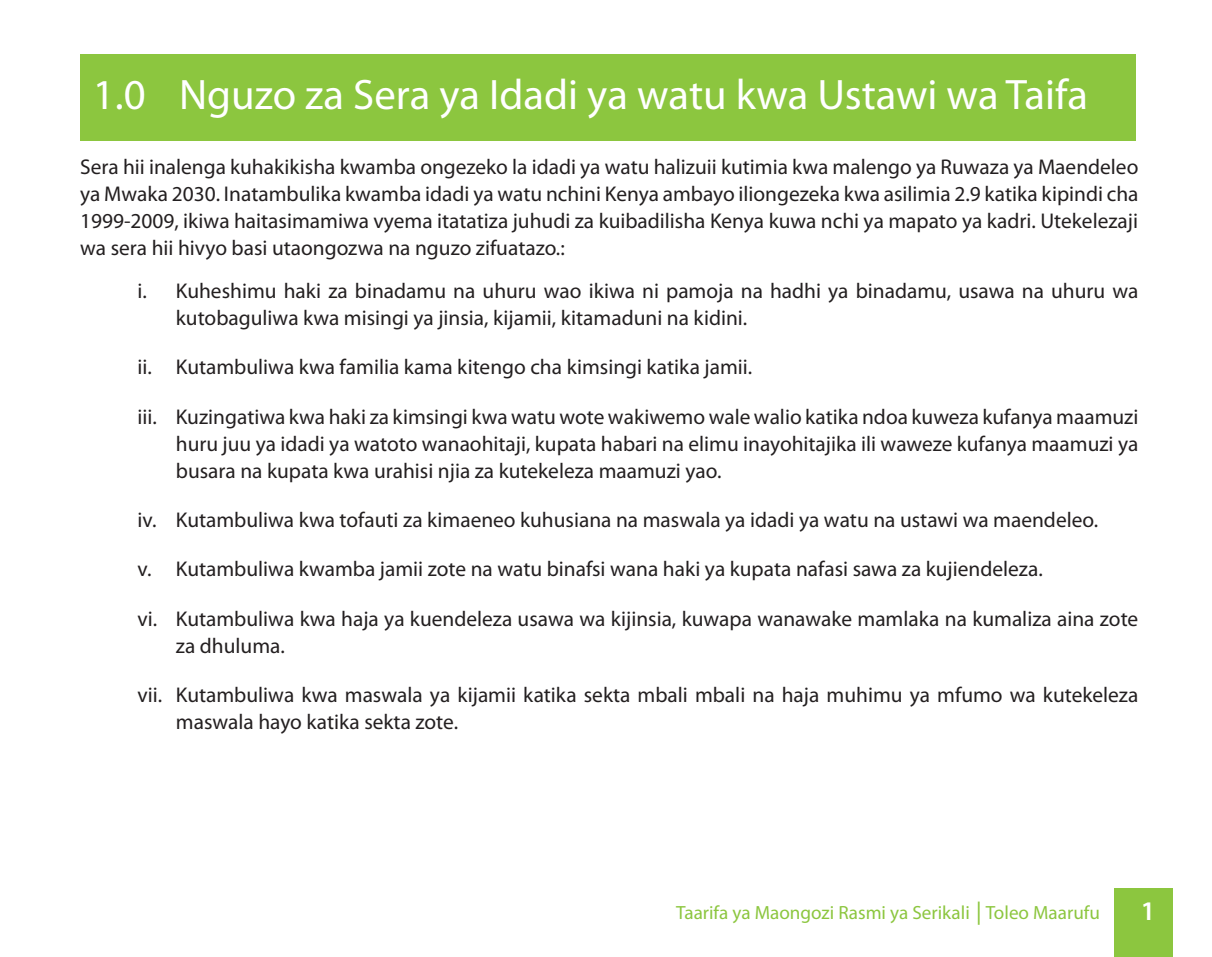
<style>
.page{position:relative;width:1212px;height:957px;background:#fff}
.page>*{position:absolute;margin:0;border:0;box-sizing:border-box;transform-origin:0 0}
.t1{font:42.75px "Myriad Pro";color:#fff}
.t2{font:600 27px "Myriad Pro";color:#fff}
.t3{font:21.38px/27px "Myriad Pro";color:#231f20}
.t4{font:19.12px "Myriad Pro";color:#8cc63f}
.s1{font-family:"Arial"}
</style>
<div class="page">
<div style="left:1114px;top:888px;width:59px;height:69px;background:#8cc63f"></div>
<div style="left:80px;top:54px;width:1055px;height:86px;background:#8cc63f"></div>
<h1 class="t1" style="left:93px;top:78px;width:996px">1.0 Nguzo za Sera ya Idadi ya watu kwa Ustawi wa Taifa</h1>
<p class="t3" style="left:80px;top:155px;width:1060px;text-align:justify">Sera hii inalenga kuhakikisha kwamba ongezeko la idadi ya watu halizuii kutimia kwa malengo ya Ruwaza ya Maendeleo ya Mwaka 2030. Inatambulika kwamba idadi ya watu nchini Kenya ambayo iliongezeka kwa asilimia 2.9 katika kipindi cha 1999-2009, ikiwa haitasimamiwa vyema itatatiza juhudi za kuibadilisha Kenya kuwa nchi ya mapato ya kadri. Utekelezaji wa sera hii hivyo basi utaongozwa na nguzo zifuatazo.:</p>
<p class="t3" style="left:176px;top:279px;width:964px;text-indent:-38px">i. Kuheshimu haki za binadamu na uhuru wao ikiwa ni pamoja na hadhi ya binadamu, usawa na uhuru wa kutobaguliwa kwa misingi ya jinsia, kijamii, kitamaduni na kidini.</p>
<p class="t3" style="left:138px;top:356px;width:616px">ii. Kutambuliwa kwa familia kama kitengo cha kimsingi katika jamii.</p>
<p class="t3" style="left:176px;top:405px;width:964px;text-align:justify;text-indent:-38px">iii. Kuzingatiwa kwa haki za kimsingi kwa watu wote wakiwemo wale walio katika ndoa kuweza kufanya maamuzi huru juu ya idadi ya watoto wanaohitaji, kupata habari na elimu inayohitajika ili waweze kufanya maamuzi ya busara na kupata kwa urahisi njia za kutekeleza maamuzi yao.</p>
<p class="t3" style="left:138px;top:508px;width:962px">iv. Kutambuliwa kwa tofauti za kimaeneo kuhusiana na maswala ya idadi ya watu na ustawi wa maendeleo.</p>
<p class="t3" style="left:138px;top:558px;width:907px">v. Kutambuliwa kwamba jamii zote na watu binafsi wana haki ya kupata nafasi sawa za kujiendeleza.</p>
<p class="t3" style="left:176px;top:607px;width:964px;text-indent:-38px">vi. Kutambuliwa kwa haja ya kuendeleza usawa wa kijinsia, kuwapa wanawake mamlaka na kumaliza aina zote za dhuluma.</p>
<p class="t3" style="left:176px;top:683px;width:964px;text-indent:-38px">vii. Kutambuliwa kwa maswala ya kijamii katika sekta mbali mbali na haja muhimu ya mfumo wa kutekeleza maswala hayo katika sekta zote.</p>
<p class="t4" style="left:676px;top:905px;width:425px">Taarifa ya Maongozi Rasmi ya Serikali <span class="s1">│</span>Toleo Maarufu</p>
<p class="t2" style="left:1141px;top:901px;width:16px">1</p>
</div>
